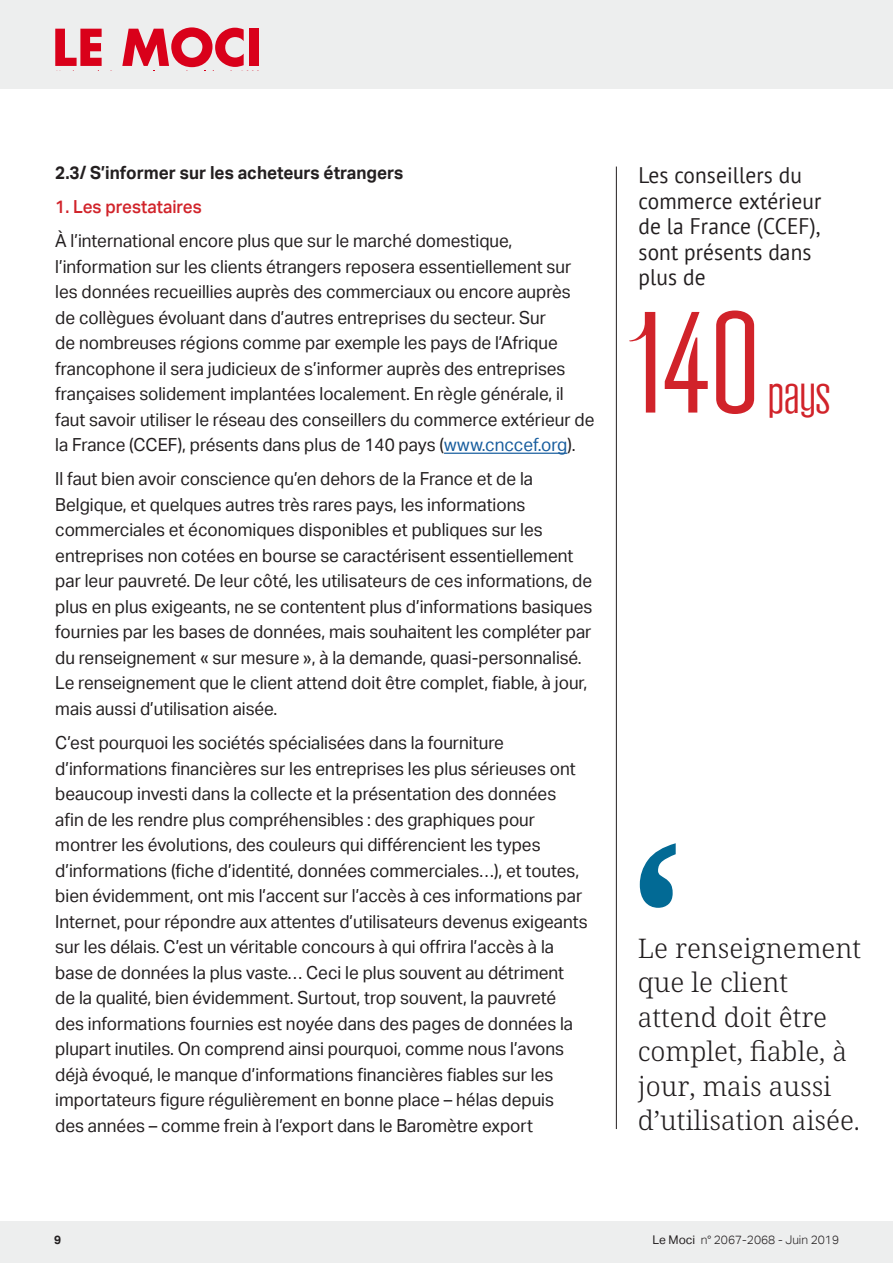
<style>
.page{position:relative;width:893px;height:1263px;background:#fff}
.page>*{position:absolute;margin:0;border:0;box-sizing:border-box;transform-origin:0 0}
.Texte{font:700 210.75px "Noto Serif";color:#026a95;scale:.95 1}
.Texte-2{font:147.15px "Edingu";color:#d1232a}
.Texte-3{font:49.5px "Edingu";color:#d1232a}
.Phrase_sortie{font:300 27px/34.5px "Noto Serif";color:#231f20}
.Texte_chiffre{font:22.5px/25.5px "PT Sans";letter-spacing:.005em;color:#231f20;scale:.95 1}
.Texte-4{font:18px/25.5px "Aktiv Grotesk";color:#231f20;scale:.95 1}
.Texte-5{font:700 18px "Aktiv Grotesk";color:#231f20;scale:.95 1}
.Texte-6{font:500 18px "Aktiv Grotesk";color:#d1232a;scale:.95 1}
.t1{font:300 12px "Aktiv Grotesk";color:#231f20}
.t2{font:700 12px "Aktiv Grotesk";color:#231f20}
.s1{color:#175d9e}
.s2{font-weight:400}
</style>
<div class="page">
<div style="left:0;top:0;width:893px;height:89px;background:#edeeee"></div>
<div style="left:0;top:1221px;width:893px;height:42px;background:#edeeee"></div>
<svg style="left:55px;top:29px;width:47px;height:42px"></svg>
<svg style="left:122px;top:27px;width:122px;height:44px"></svg>
<div style="left:250px;top:29px;width:9px;height:37px;background:#d9001a"></div>
<hr style="left:444px;top:453px;width:123px;height:1px;background:#175d9e">
<hr style="left:616px;top:167px;width:1px;height:962px;background:#231f20">
<p class="Texte-5" style="left:55px;top:163px;width:368px">2.3/ S’informer sur les acheteurs étrangers</p>
<p class="Texte-6" style="left:55px;top:197px;width:156px">1. Les prestataires</p>
<p class="Texte-4" style="left:55px;top:228px;width:569px">À l’international encore plus que sur le marché domestique, l’information sur les clients étrangers reposera essentiellement sur les données recueillies auprès des commerciaux ou encore auprès de collègues évoluant dans d’autres entreprises du secteur. Sur<br>de nombreuses régions comme par exemple les pays de l’Afrique francophone il sera judicieux de s’informer auprès des entreprises françaises solidement implantées localement. En règle générale, il faut savoir utiliser le réseau des conseillers du commerce extérieur de la France (CCEF), présents dans plus de 140 pays (<span class="s1">www.cnccef.org</span>).</p>
<p class="Texte-4" style="left:55px;top:466px;width:567px">Il faut bien avoir conscience qu’en dehors de la France et de la Belgique, et quelques autres très rares pays, les informations commerciales et économiques disponibles et publiques sur les entreprises non cotées en bourse se caractérisent essentiellement par leur pauvreté. De leur côté, les utilisateurs de ces informations, de plus en plus exigeants, ne se contentent plus d’informations basiques fournies par les bases de données, mais souhaitent les compléter par du renseignement « sur mesure », à la demande, quasi-personnalisé.<br>Le renseignement que le client attend doit être complet, fiable, à jour, mais aussi d’utilisation aisée.</p>
<p class="Texte-4" style="left:55px;top:730px;width:562px">C’est pourquoi les sociétés spécialisées dans la fourniture d’informations financières sur les entreprises les plus sérieuses ont beaucoup investi dans la collecte et la présentation des données afin de les rendre plus compréhensibles : des graphiques pour montrer les évolutions, des couleurs qui différencient les types d’informations (fiche d’identité, données commerciales…), et toutes, bien évidemment, ont mis l’accent sur l’accès à ces informations par Internet, pour répondre aux attentes d’utilisateurs devenus exigeants sur les délais. C’est un véritable concours à qui offrira l’accès à la base de données la plus vaste… Ceci le plus souvent au détriment de la qualité, bien évidemment. Surtout, trop souvent, la pauvreté des informations fournies est noyée dans des pages de données la plupart inutiles. On comprend ainsi pourquoi, comme nous l’avons déjà évoqué, le manque d’informations financières fiables sur les importateurs figure régulièrement en bonne place – hélas depuis<br>des années – comme frein à l’export dans le Baromètre export</p>
<p class="Texte_chiffre" style="left:639px;top:162px;width:194px">Les conseillers du commerce extérieur de la France (CCEF), sont présents dans plus de</p>
<p class="Texte-2" style="left:629px;top:296px;width:133px">140</p>
<p class="Texte-3" style="left:768px;top:373px;width:64px">pays</p>
<p class="Texte" style="left:629px;top:769px;width:61px">‘</p>
<p class="Phrase_sortie" style="left:638px;top:932px;width:225px">Le renseignement que le client attend doit être complet, fiable, à jour, mais aussi d’utilisation aisée.</p>
<p class="t2" style="left:54px;top:1233px;width:9px">9</p>
<p class="t1" style="left:652px;top:1233px;width:188px"><span class="s2">Le Moci</span> n° 2067-2068 - Juin 2019</p>
</div>
